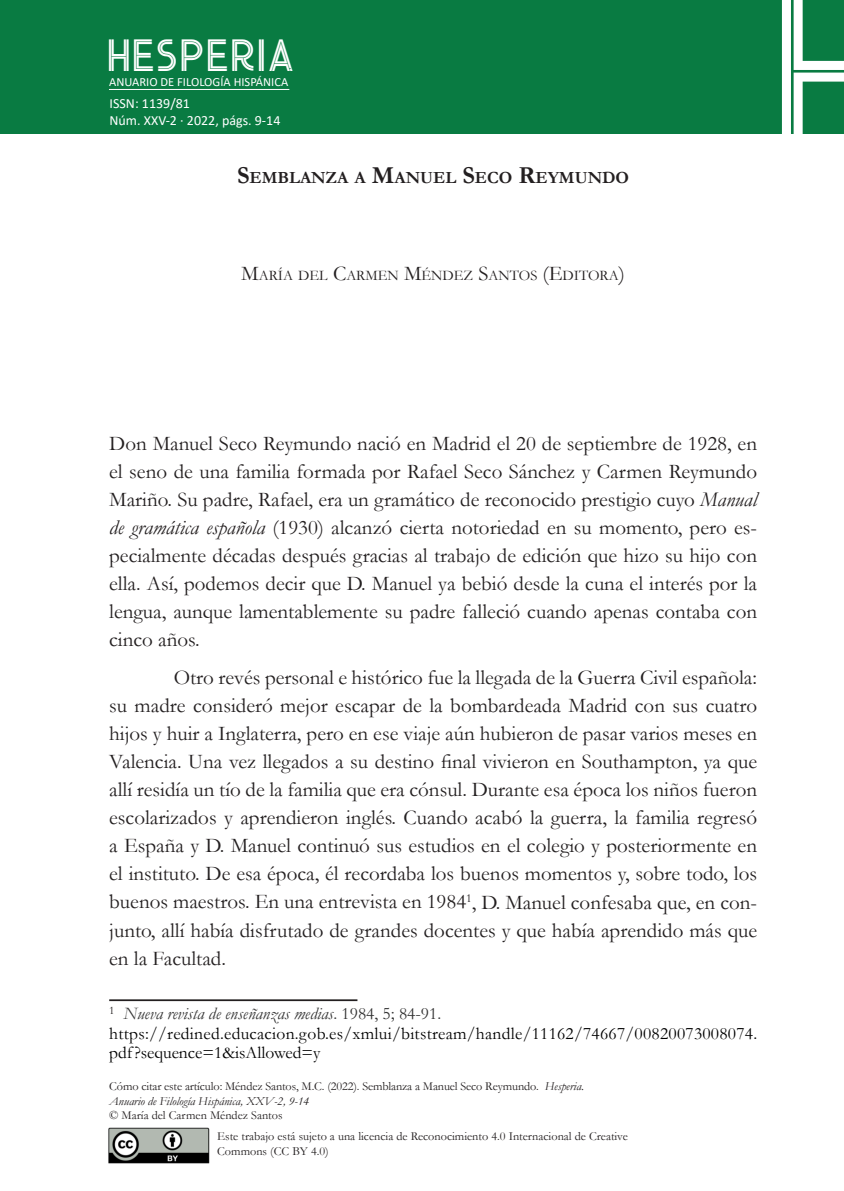
<style>
.page{position:relative;width:844px;height:1191px;background:#fff}
.page>*{position:absolute;margin:0;border:0;box-sizing:border-box;transform-origin:0 0}
.t1{font:200.9px "Urban Inline";color:#fff}
.t2{font:45.5px "Urban Inline";letter-spacing:.1em;color:#fff}
.t3{font:21px/28px "Garamond";color:#231f20;text-align:justify}
.t4{font:17.5px/19.2px "Garamond";letter-spacing:.015em;color:#000}
.t5{font:italic 17.5px "Garamond";color:#333}
.t6{font:700 17.15px "Garamond";color:#231f20}
.t7{font:14.7px "Garamond";color:#231f20}
.t8{font:14px "Calibri";color:#fff}
.t9{font:12.42px "Calibri";color:#fff}
.t10{font:12.25px/14.7px "Garamond";color:#231f20}
.s1{font-size:24.5px}
.s2{font-size:21px}
.s3{font-style:italic}
.s4{font-style:normal}
</style>
<div class="page">
<div style="left:0;top:0;width:843px;height:134px;background:#097b42"></div>
<hr style="left:109px;top:999px;width:248px;height:2px;background:#231f20">
<hr style="left:109px;top:89px;width:180px;height:1px;background:#fff">
<img style="left:108px;top:1127px;width:102px;height:37px">
<p class="t2" style="left:109px;top:35px;width:185px">HESPERIA</p>
<p class="t9" style="left:109px;top:74px;width:180px">ANUARIO DE FILOLOGÍA HISPÁNICA</p>
<p class="t8" style="left:109px;top:93px;width:82px">ISSN: 1139/81</p>
<p class="t8" style="left:109px;top:110px;width:172px">Núm. XXV-2 · 2022, págs. 9-14</p>
<p class="t6" style="left:237px;top:166px;width:393px"><span class="s1">S</span>EMBLANZA A <span class="s1">M</span>ANUEL <span class="s1">S</span>ECO <span class="s1">R</span>EYMUNDO</p>
<p class="t7" style="left:241px;top:265px;width:385px"><span class="s2">M</span>ARÍA DEL <span class="s2">C</span>ARMEN <span class="s2">M</span>ÉNDEZ <span class="s2">S</span>ANTOS <span class="s2">(E</span>DITORA<span class="s2">)</span></p>
<p class="t1" style="left:781px;top:-25px;width:92px">H</p>
<p class="t3" style="left:109px;top:429px;width:649px">Don Manuel Seco Reymundo nació en Madrid el 20 de septiembre de 1928, en el seno de una familia formada por Rafael Seco Sánchez y Carmen Reymundo Mariño. Su padre, Rafael, era un gramático de reconocido prestigio cuyo <span class="s3">Manual de gramática española</span> (1930) alcanzó cierta notoriedad en su momento, pero es&shy;pecialmente décadas después gracias al trabajo de edición que hizo su hijo con ella. Así, podemos decir que D. Manuel ya bebió desde la cuna el interés por la lengua, aunque lamentablemente su padre falleció cuando apenas contaba con cinco años.</p>
<p class="t3" style="left:109px;top:663px;width:649px;text-indent:64px">Otro revés personal e histórico fue la llegada de la Guerra Civil española: su madre consideró mejor escapar de la bombardeada Madrid con sus cuatro hijos y huir a Inglaterra, pero en ese viaje aún hubieron de pasar varios meses en Valencia. Una vez llegados a su destino final vivieron en Southampton, ya que allí residía un tío de la familia que era cónsul. Durante esa época los niños fueron escolarizados y aprendieron inglés. Cuando acabó la guerra, la familia regresó a España y D. Manuel continuó sus estudios en el colegio y posteriormente en el instituto. De esa época, él recordaba los buenos momentos y, sobre todo, los buenos maestros. En una entrevista en 1984<sup>1</sup>, D. Manuel confesaba que, en con&shy;junto, allí había disfrutado de grandes docentes y que había aprendido más que en la Facultad.</p>
<p class="t5" style="left:109px;top:1002px;width:333px"><sup>1</sup> Nueva revista de enseñanzas medias<span class="s4">. 1984, 5; 84-91.</span></p>
<p class="t4" style="left:109px;top:1023px;width:649px">https://redined.educacion.gob.es/xmlui/bitstream/handle/11162/74667/00820073008074. pdf?sequence=1&amp;isAllowed=y</p>
<p class="t10" style="left:109px;top:1078px;width:476px">Cómo citar este artículo: Méndez Santos, M.C. (2022). Semblanza a Manuel Seco Reymundo. <span class="s3">Hesperia.<br>Anuario de Filología Hispánica, XXV-2, 9-14<br></span>© María del Carmen Méndez Santos</p>
<p class="t10" style="left:217px;top:1128px;width:412px">Este trabajo está sujeto a una licencia de Reconocimiento 4.0 Internacional de Creative<br>Commons (CC BY 4.0)</p>
</div>
